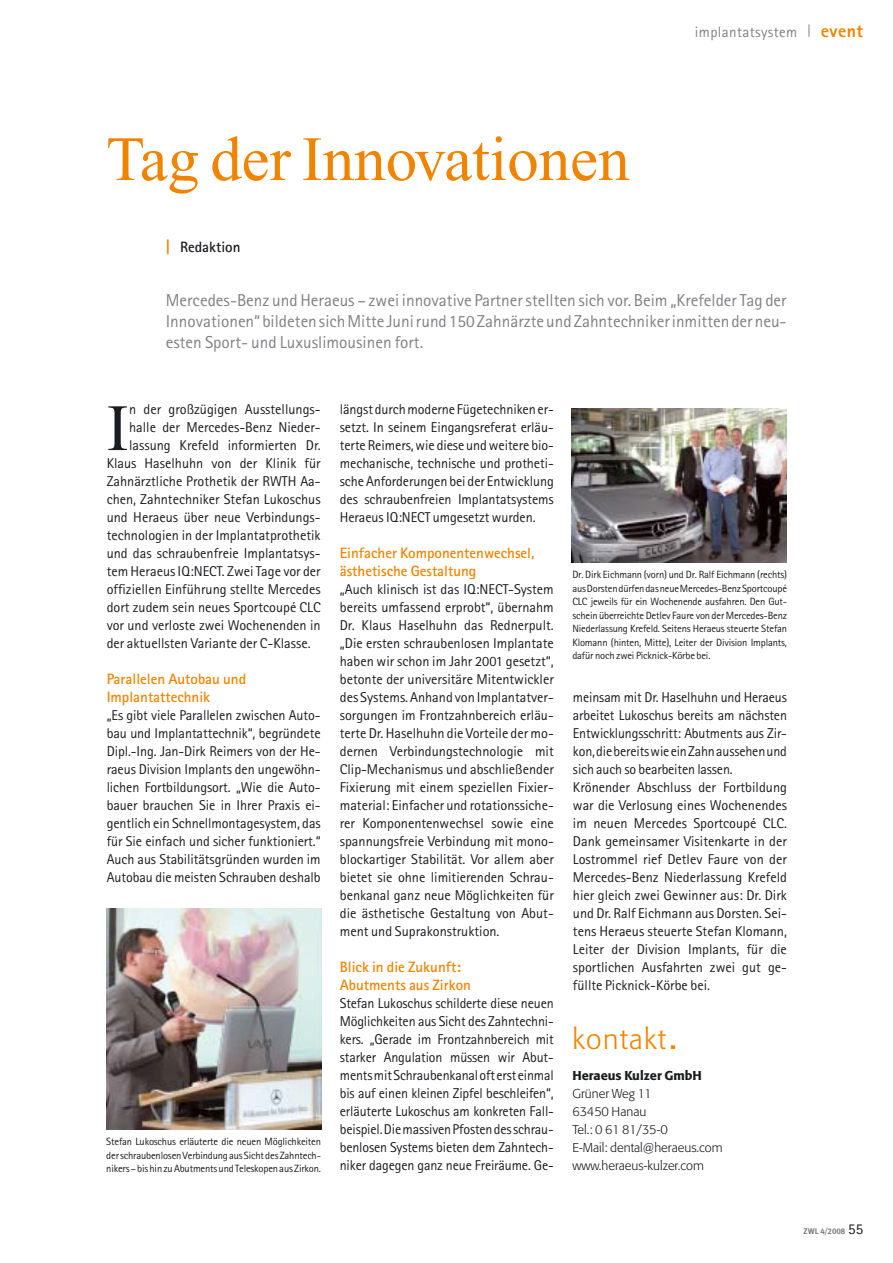
<style>
.page{position:relative;width:893px;height:1263px;background:#fff}
.page>*{position:absolute;margin:0;border:0;box-sizing:border-box;transform-origin:0 0}
.t1{font:66px "Times";color:#1b1c20}
.t2{font:63px "Times";color:#f08400}
.t3{font:300 28.5px "Formata";letter-spacing:.05em;color:#f08400}
.t4{font:800 18px "Rotis Sans Serif";letter-spacing:.025em;color:#f08400}
.t5{font:17.25px/21px "Rotis Sans Serif";color:#817f84;text-align:justify}
.t6{font:700 15px/18px "Rotis Sans Serif";color:#f08400}
.t7{font:15px "Rotis Sans Serif";letter-spacing:.025em;color:#817f84}
.t8{font:700 15px "Rotis Sans Serif";color:#1b1c20}
.t9{font:14.25px/18px "Rotis Sans Serif";color:#1b1c20;text-align:justify}
.t10{font:300 12.75px/18px "Formata";color:#1b1c20}
.t11{font:500 12.75px "Formata";color:#1b1c20}
.t12{font:10.5px/13.5px "Rotis Sans Serif";letter-spacing:-.015em;color:#1b1c20;text-align:justify}
.t13{font:8.25px "Meta Bold Caps";color:#817f84}
.s1{font-size:16.5px;color:#f08400}
.s2{font-weight:500;font-size:24px}
.s3{font-family:"Meta";font-weight:700}
.s4{font-family:"Rotis Sans Serif";font-size:15px;color:#1b1c20}
</style>
<div class="page">
<svg style="left:809px;top:24px;width:1px;height:13px"></svg>
<img style="left:106px;top:909px;width:215px;height:220px">
<img style="left:572px;top:408px;width:215px;height:155px">
<h2 class="t2" style="left:106px;top:136px;width:525px">Tag der Innovationen</h2>
<p class="t7" style="left:695px;top:26px;width:104px">implantatsystem</p>
<p class="t4" style="left:821px;top:24px;width:44px">event</p>
<p class="t8" style="left:166px;top:242px;width:76px"><span class="s1">|</span> Redaktion</p>
<p class="t5" style="left:166px;top:291px;width:622px">Mercedes-Benz und Heraeus – zwei innovative Partner stellten sich vor. Beim „Krefelder Tag der Innovationen“ bildeten sich Mitte Juni rund 150 Zahnärzte und Zahntechniker inmitten der neu&shy;esten Sport- und Luxuslimousinen fort.</p>
<h1 class="t1" style="left:107px;top:404px;width:23px">I</h1>
<p class="t9" style="left:129px;top:402px;width:193px">n der großzügigen Ausstellungs-</p>
<p class="t9" style="left:129px;top:420px;width:193px">halle der Mercedes-Benz Nieder-</p>
<p class="t9" style="left:129px;top:438px;width:193px">lassung Krefeld informierten Dr.</p>
<p class="t9" style="left:107px;top:456px;width:215px">Klaus Haselhuhn von der Klinik für</p>
<p class="t9" style="left:107px;top:474px;width:215px">Zahnärztliche Prothetik der RWTH Aa-</p>
<p class="t9" style="left:107px;top:492px;width:215px">chen, Zahntechniker Stefan Lukoschus</p>
<p class="t9" style="left:107px;top:510px;width:215px">und Heraeus über neue Verbindungs-</p>
<p class="t9" style="left:107px;top:528px;width:215px">technologien in der Implantatprothetik</p>
<p class="t9" style="left:107px;top:546px;width:215px">und das schraubenfreie Implantatsys-</p>
<p class="t9" style="left:107px;top:564px;width:216px">tem Heraeus IQ:NECT. Zwei Tage vor der</p>
<p class="t9" style="left:107px;top:582px;width:215px">offiziellen Einführung stellte Mercedes</p>
<p class="t9" style="left:107px;top:600px;width:215px">dort zudem sein neues Sportcoupé CLC</p>
<p class="t9" style="left:107px;top:618px;width:215px">vor und verloste zwei Wochenenden in</p>
<p class="t9" style="left:107px;top:636px;width:205px">der aktuellsten Variante der C-Klasse.</p>
<p class="t6" style="left:107px;top:671px;width:141px">Parallelen Autobau und<br>Implantattechnik</p>
<p class="t9" style="left:107px;top:708px;width:216px">„Es gibt viele Parallelen zwischen Auto&shy;bau und Implantattechnik“, begründete Dipl.-Ing. Jan-Dirk Reimers von der He&shy;raeus Division Implants den ungewöhn&shy;lichen Fortbildungsort. „Wie die Auto&shy;bauer brauchen Sie in Ihrer Praxis ei&shy;gentlich ein Schnellmontagesystem, das für Sie einfach und sicher funktioniert.“ Auch aus Stabilitätsgründen wurden im Autobau die meisten Schrauben deshalb</p>
<p class="t12" style="left:106px;top:1136px;width:216px">Stefan Lukoschus erläuterte die neuen Möglichkeiten der schraubenlosen Verbindung aus Sicht des Zahntech&shy;nikers – bis hin zu Abutments und Teleskopen aus Zirkon.</p>
<p class="t9" style="left:340px;top:402px;width:216px">längst durch moderne Fügetechniken er&shy;setzt. In seinem Eingangsreferat erläu&shy;terte Reimers, wie diese und weitere bio&shy;mechanische, technische und protheti&shy;sche Anforderungen bei der Entwicklung des schraubenfreien Implantatsystems Heraeus IQ:NECT umgesetzt wurden.</p>
<p class="t6" style="left:340px;top:545px;width:196px">Einfacher Komponentenwechsel, ästhetische Gestaltung</p>
<p class="t9" style="left:340px;top:582px;width:216px">„Auch klinisch ist das IQ:NECT-System bereits umfassend erprobt“, übernahm Dr. Klaus Haselhuhn das Rednerpult. „Die ersten schraubenlosen Implantate haben wir schon im Jahr 2001 gesetzt“, betonte der universitäre Mitentwickler des Systems. Anhand von Implantatver&shy;sorgungen im Frontzahnbereich erläu&shy;terte Dr. Haselhuhn die Vorteile der mo&shy;dernen Verbindungstechnologie mit Clip-Mechanismus und abschließender Fixierung mit einem speziellen Fixier&shy;material: Einfacher und rotationssiche&shy;rer Komponentenwechsel sowie eine spannungsfreie Verbindung mit mono&shy;blockartiger Stabilität. Vor allem aber bietet sie ohne limitierenden Schrau&shy;benkanal ganz neue Möglichkeiten für die ästhetische Gestaltung von Abut&shy;ment und Suprakonstruktion.</p>
<p class="t6" style="left:340px;top:959px;width:133px">Blick in die Zukunft:<br>Abutments aus Zirkon</p>
<p class="t9" style="left:340px;top:996px;width:216px">Stefan Lukoschus schilderte diese neuen Möglichkeiten aus Sicht des Zahntechni&shy;kers. „Gerade im Frontzahnbereich mit starker Angulation müssen wir Abut&shy;ments mit Schraubenkanal oft erst einmal bis auf einen kleinen Zipfel beschleifen“, erläuterte Lukoschus am konkreten Fall&shy;beispiel. Die massiven Pfosten des schrau&shy;benlosen Systems bieten dem Zahntech&shy;niker dagegen ganz neue Freiräume. Ge-</p>
<p class="t12" style="left:572px;top:569px;width:216px">Dr. Dirk Eichmann (vorn) und Dr. Ralf Eichmann (rechts) aus Dorsten dürfen das neue Mercedes-Benz Sportcoupé CLC jeweils für ein Wochenende ausfahren. Den Gut&shy;schein überreichte Detlev Faure von der Mercedes-Benz Niederlassung Krefeld. Seitens Heraeus steuerte Stefan Klomann (hinten, Mitte), Leiter der Division Implants, dafür noch zwei Picknick-Körbe bei.</p>
<p class="t9" style="left:573px;top:690px;width:216px;text-align:left">meinsam mit Dr. Haselhuhn und Heraeus arbeitet Lukoschus bereits am nächsten Entwicklungsschritt: Abutments aus Zir&shy;kon, die bereits wie ein Zahn aussehen und sich auch so bearbeiten lassen.<br>Krönender Abschluss der Fortbildung war die Verlosung eines Wochenendes im neuen Mercedes Sportcoupé CLC.<br>Dank gemeinsamer Visitenkarte in der Lostrommel rief Detlev Faure von der Mercedes-Benz Niederlassung Krefeld hier gleich zwei Gewinner aus: Dr. Dirk und Dr. Ralf Eichmann aus Dorsten. Sei&shy;tens Heraeus steuerte Stefan Klomann, Leiter der Division Implants, für die sportlichen Ausfahrten zwei gut ge&shy;füllte Picknick-Körbe bei.</p>
<h3 class="t3" style="left:572px;top:1026px;width:105px">kontakt <span class="s2">.</span></h3>
<p class="t11" style="left:572px;top:1070px;width:131px">Heraeus Kulzer GmbH</p>
<p class="t10" style="left:572px;top:1085px;width:152px">Grüner Weg 11<br>63450 Hanau<br>Tel.: 0 61 81/35-0<br>E-Mail: dental@heraeus.com www.heraeus-kulzer.com</p>
<p class="t13" style="left:804px;top:1226px;width:61px"><span class="s3">ZWL</span> 4/2008 <span class="s4">55</span></p>
</div>
